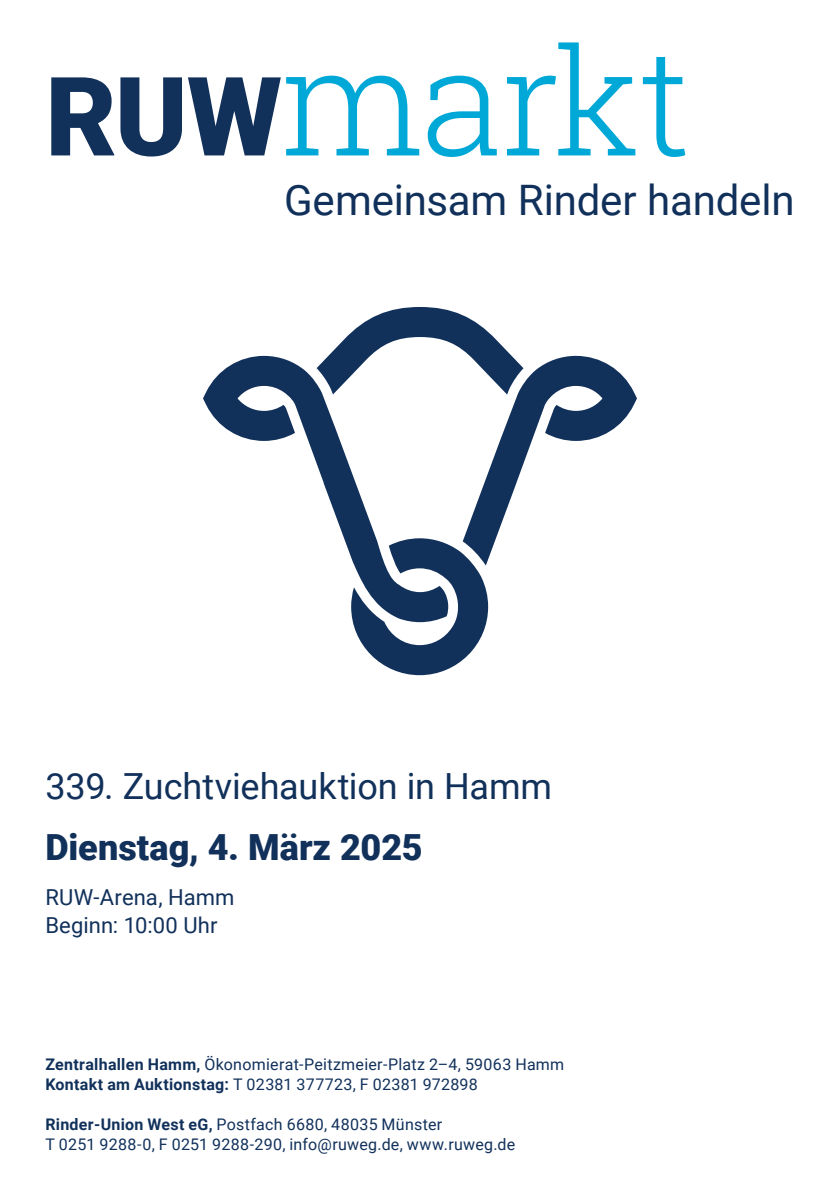
<style>
.page{position:relative;width:840px;height:1191px;background:#fff}
.page>*{position:absolute;margin:0;border:0;box-sizing:border-box;transform-origin:0 0}
.t1{font:300 148.2px "Roboto Slab";letter-spacing:-.015em;color:#00a8d8}
.t2{font:42px "Roboto";letter-spacing:-.005em;color:#11315b}
.t3{font:36px "Roboto";letter-spacing:-.005em;color:#11315b}
.t4{font:900 36px "Roboto";color:#11315b}
.t5{font:22px/28px "Roboto";letter-spacing:.005em;color:#11315b}
.t6{font:16px/20px "Roboto";letter-spacing:.02em;color:#11315b}
.s1{font-family:"Roboto";font-weight:900;font-size:109.8px;color:#11315b}
.s2{font-weight:700}
</style>
<div class="page">
<svg style="left:203px;top:356px;width:113px;height:106px;fill:#11315b"></svg>
<svg style="left:316px;top:307px;width:320px;height:368px"></svg>
<h1 class="t1" style="left:45px;top:0;width:647px"><span class="s1">RUW</span>markt</h1>
<h2 class="t2" style="left:284px;top:171px;width:511px">Gemeinsam Rinder handeln</h2>
<h3 class="t3" style="left:45px;top:761px;width:508px">339. Zuchtviehauktion in Hamm</h3>
<h3 class="t4" style="left:45px;top:822px;width:378px">Dienstag, 4. März 2025</h3>
<h3 class="t5" style="left:45px;top:882px;width:190px">RUW-Arena, Hamm<br>Beginn: 10:00 Uhr</h3>
<p class="t6" style="left:45px;top:1053px;width:520px"><span class="s2">Zentralhallen Hamm,</span> Ökonomierat-Peitzmeier-Platz 2–4, 59063 Hamm<br><span class="s2">Kontakt am Auktionstag:</span> T 02381 377723, F 02381 972898</p>
<p class="t6" style="left:45px;top:1113px;width:471px"><span class="s2">Rinder-Union West eG,</span> Postfach 6680, 48035 Münster<br>T 0251 9288-0, F 0251 9288-290, info@ruweg.de, www.ruweg.de</p>
</div>
